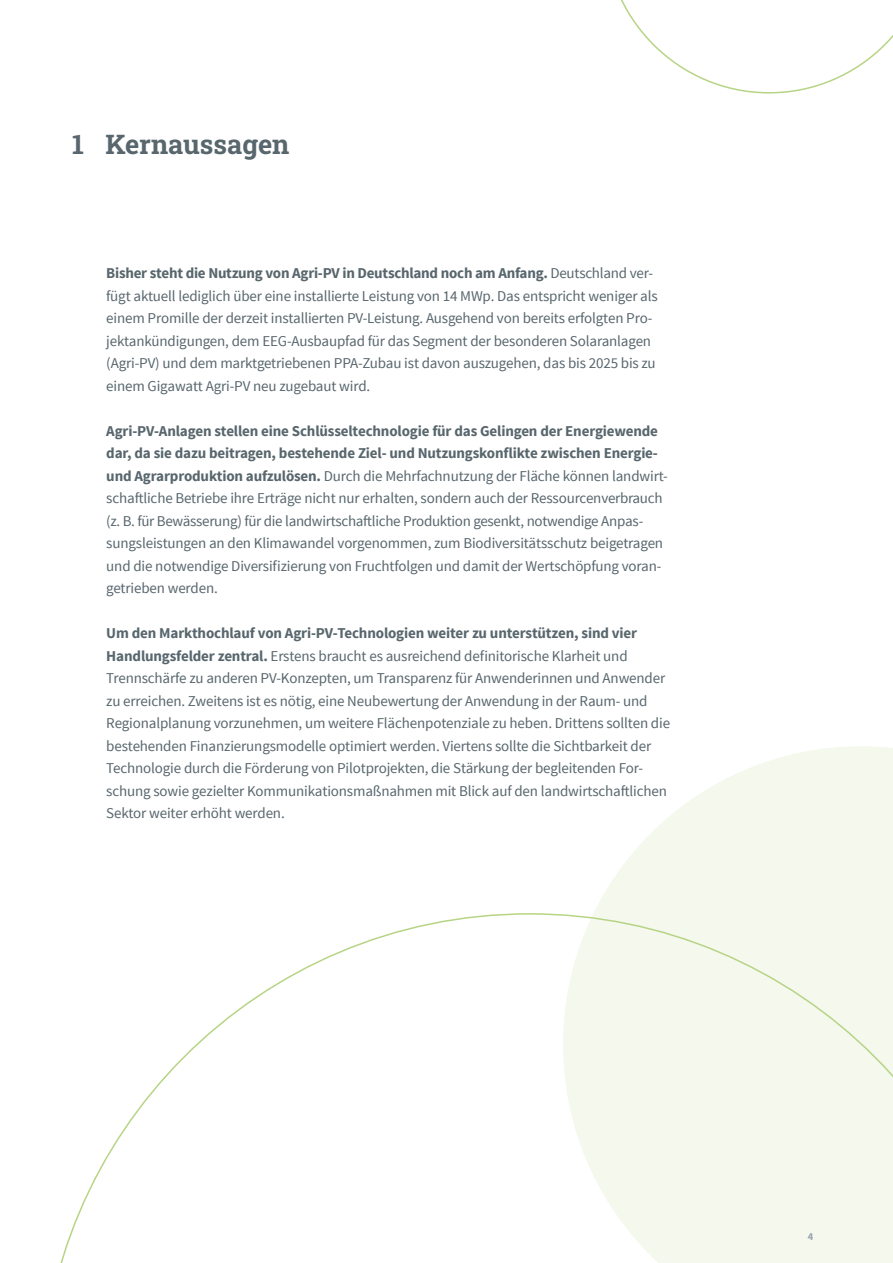
<style>
.page{position:relative;width:893px;height:1263px;background:#fff}
.page>*{position:absolute;margin:0;border:0;box-sizing:border-box;transform-origin:0 0}
.t1{font:700 27px "Roboto Slab";color:#58666d}
.t2{font:15px/22.5px "Source Sans Pro";letter-spacing:-.01em;color:#58666d}
.t3{font:700 10.5px "Source Sans Pro";color:#99a5ad}
.s1{font-weight:700}
</style>
<div class="page">
<svg style="left:594px;top:746px;width:299px;height:167px;fill:#f4f8ed"></svg>
<svg style="left:621px;top:0;width:272px;height:94px"></svg>
<svg style="left:60px;top:913px;width:833px;height:350px"></svg>
<h1 class="t1" style="left:72px;top:126px;width:219px">1 Kernaussagen</h1>
<p class="t2" style="left:106px;top:262px;width:553px"><span class="s1">Bisher steht die Nutzung von Agri-PV in Deutschland noch am Anfang.</span> Deutschland ver&shy;fügt aktuell lediglich über eine installierte Leistung von 14 MWp. Das entspricht weniger als einem Promille der derzeit installierten PV-Leistung. Ausgehend von bereits erfolgten Pro&shy;jektankündigungen, dem EEG-Ausbaupfad für das Segment der besonderen Solaranlagen (Agri-PV) und dem marktgetriebenen PPA-Zubau ist davon auszugehen, das bis 2025 bis zu einem Gigawatt Agri-PV neu zugebaut wird.</p>
<p class="t2" style="left:106px;top:420px;width:563px"><span class="s1">Agri-PV-Anlagen stellen eine Schlüsseltechnologie für das Gelingen der Energiewende dar, da sie dazu beitragen, bestehende Ziel- und Nutzungskonflikte zwischen Energie&shy;und Agrarproduktion aufzulösen.</span> Durch die Mehrfachnutzung der Fläche können landwirt&shy;schaftliche Betriebe ihre Erträge nicht nur erhalten, sondern auch der Ressourcenverbrauch (z. B. für Bewässerung) für die landwirtschaftliche Produktion gesenkt, notwendige Anpas&shy;sungsleistungen an den Klimawandel vorgenommen, zum Biodiversitätsschutz beigetragen und die notwendige Diversifizierung von Fruchtfolgen und damit der Wertschöpfung voran&shy;getrieben werden.</p>
<p class="t2" style="left:106px;top:622px;width:565px"><span class="s1">Um den Markthochlauf von Agri-PV-Technologien weiter zu unterstützen, sind vier Handlungsfelder zentral.</span> Erstens braucht es ausreichend definitorische Klarheit und Trennschärfe zu anderen PV-Konzepten, um Transparenz für Anwenderinnen und Anwender zu erreichen. Zweitens ist es nötig, eine Neubewertung der Anwendung in der Raum- und Regionalplanung vorzunehmen, um weitere Flächenpotenziale zu heben. Drittens sollten die bestehenden Finanzierungsmodelle optimiert werden. Viertens sollte die Sichtbarkeit der Technologie durch die Förderung von Pilotprojekten, die Stärkung der begleitenden For&shy;schung sowie gezielter Kommunikationsmaßnahmen mit Blick auf den landwirtschaftlichen Sektor weiter erhöht werden.</p>
<p class="t3" style="left:808px;top:1229px;width:7px">4</p>
</div>
